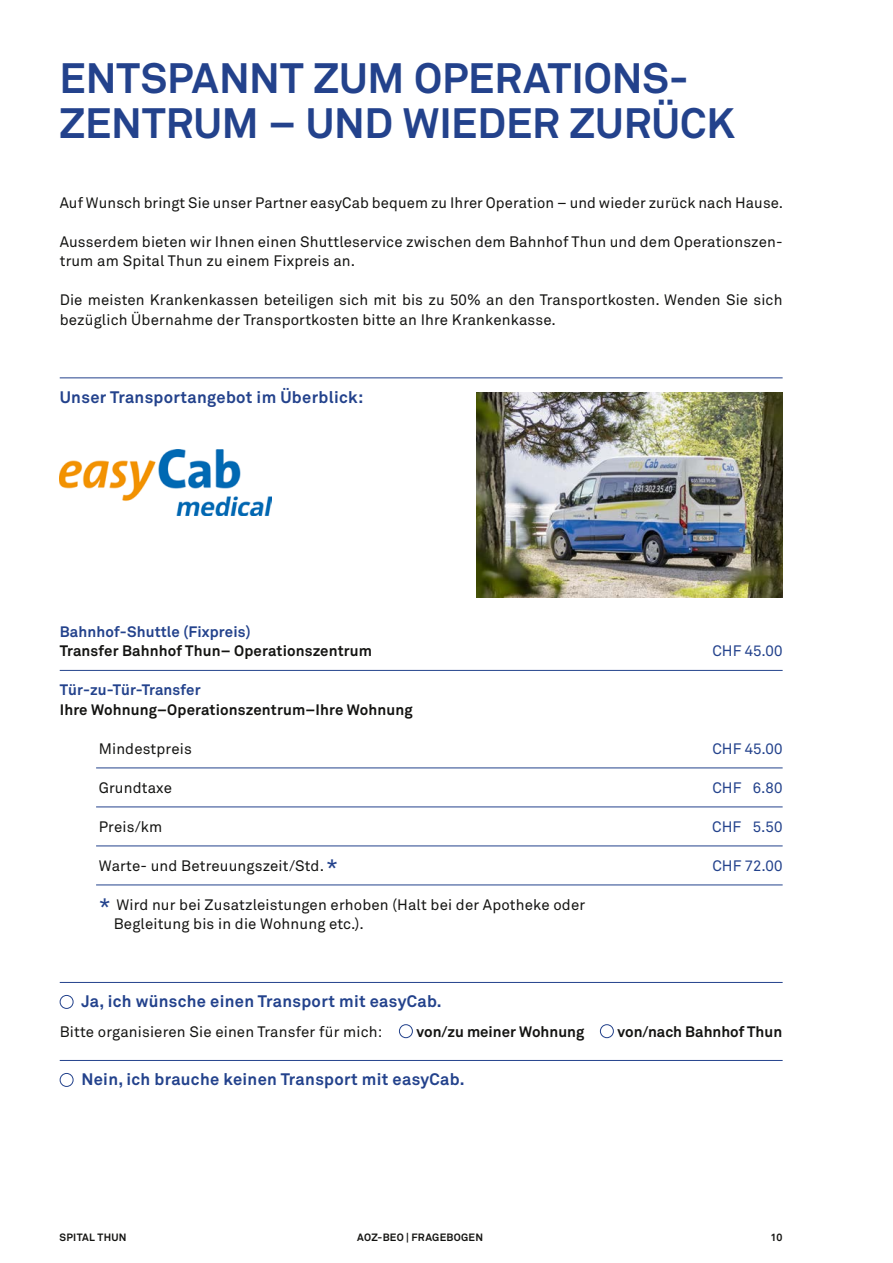
<style>
.page{position:relative;width:893px;height:1263px;background:#fff}
.page>*{position:absolute;margin:0;border:0;box-sizing:border-box;transform-origin:0 0}
.t1{font:700 42px/45px "Akkurat";letter-spacing:-.005em;color:#23428c}
.t2{font:700 16.5px "Akkurat";letter-spacing:.02em;color:#23428c}
.t3{font:15px/19.5px "Akkurat";letter-spacing:.01em;color:#141412}
.t4{font:700 15px "Akkurat";letter-spacing:.01em;color:#141412}
.t5{font:700 15px "Akkurat";letter-spacing:.01em;color:#23428c}
.t6{font:15px "Akkurat";color:#23428c}
.t7{font:700 10.5px "Akkurat";letter-spacing:.025em;color:#141412}
.s1{font-size:22.5px;color:#23428c}
</style>
<div class="page">
<div style="left:60px;top:995px;width:13px;height:14px;border:1px solid #23428c;border-radius:50%"></div>
<div style="left:399px;top:1024px;width:14px;height:14px;border:1px solid #23428c;border-radius:50%"></div>
<div style="left:600px;top:1024px;width:14px;height:14px;border:1px solid #23428c;border-radius:50%"></div>
<div style="left:60px;top:1073px;width:13px;height:14px;border:1px solid #23428c;border-radius:50%"></div>
<hr style="left:60px;top:377px;width:723px;height:1px;background:#23428c">
<hr style="left:60px;top:670px;width:723px;height:1px;background:#23428c">
<hr style="left:96px;top:767px;width:687px;height:1px;background:#23428c">
<hr style="left:96px;top:806px;width:687px;height:1px;background:#23428c">
<hr style="left:96px;top:845px;width:687px;height:1px;background:#23428c">
<hr style="left:60px;top:982px;width:723px;height:1px;background:#23428c">
<hr style="left:60px;top:1060px;width:723px;height:1px;background:#23428c">
<hr style="left:96px;top:884px;width:687px;height:1px;background:#23428c">
<img style="left:60px;top:450px;width:211px;height:65px">
<img style="left:476px;top:393px;width:306px;height:204px">
<h1 class="t1" style="left:60px;top:56px;width:677px">ENTSPANNT ZUM OPERATIONS-<br>ZENTRUM – UND WIEDER ZURÜCK</h1>
<p class="t3" style="left:60px;top:193px;width:725px">Auf Wunsch bringt Sie unser Partner easyCab bequem zu Ihrer Operation – und wieder zurück nach Hause.</p>
<p class="t3" style="left:60px;top:232px;width:724px">Ausserdem bieten wir Ihnen einen Shuttleservice zwischen dem Bahnhof Thun und dem Operationszen&shy;trum am Spital Thun zu einem Fixpreis an.</p>
<p class="t3" style="left:60px;top:291px;width:724px">Die meisten Krankenkassen beteiligen sich mit bis zu 50% an den Transportkosten. Wenden Sie sich bezüglich Übernahme der Transportkosten bitte an Ihre Krankenkasse.</p>
<p class="t2" style="left:60px;top:386px;width:305px">Unser Transportangebot im Überblick:</p>
<p class="t5" style="left:60px;top:622px;width:192px">Bahnhof-Shuttle (Fixpreis)</p>
<p class="t4" style="left:60px;top:641px;width:314px">Transfer Bahnhof Thun– Operationszentrum</p>
<p class="t6" style="left:712px;top:642px;width:72px">CHF 45.00</p>
<p class="t5" style="left:60px;top:680px;width:142px">Tür-zu-Tür-Transfer</p>
<p class="t4" style="left:60px;top:700px;width:355px">Ihre Wohnung–Operationszentrum–Ihre Wohnung</p>
<p class="t3" style="left:99px;top:739px;width:95px">Mindestpreis</p>
<p class="t6" style="left:712px;top:740px;width:72px">CHF 45.00</p>
<p class="t3" style="left:99px;top:778px;width:75px">Grundtaxe</p>
<p class="t6" style="left:712px;top:779px;width:72px">CHF 6.80</p>
<p class="t3" style="left:99px;top:817px;width:65px">Preis/km</p>
<p class="t6" style="left:712px;top:818px;width:72px">CHF 5.50</p>
<p class="t3" style="left:99px;top:856px;width:241px">Warte- und Betreuungszeit/Std. <span class="s1">*</span></p>
<p class="t6" style="left:712px;top:857px;width:72px">CHF 72.00</p>
<p class="t3" style="left:114px;top:895px;width:473px;text-indent:-15px"><span class="s1">*</span> Wird nur bei Zusatzleistungen erhoben (Halt bei der Apotheke oder<br>Begleitung bis in die Wohnung etc.).</p>
<p class="t2" style="left:81px;top:991px;width:362px">Ja, ich wünsche einen Transport mit easyCab.</p>
<p class="t3" style="left:60px;top:1022px;width:324px">Bitte organisieren Sie einen Transfer für mich:</p>
<p class="t4" style="left:417px;top:1022px;width:169px">von/zu meiner Wohnung</p>
<p class="t4" style="left:617px;top:1022px;width:166px">von/nach Bahnhof Thun</p>
<p class="t2" style="left:81px;top:1069px;width:385px">Nein, ich brauche keinen Transport mit easyCab.</p>
<p class="t7" style="left:60px;top:1230px;width:69px">SPITAL THUN</p>
<p class="t7" style="left:357px;top:1230px;width:127px">AOZ-BEO | FRAGEBOGEN</p>
<p class="t7" style="left:771px;top:1230px;width:13px">10</p>
</div>
